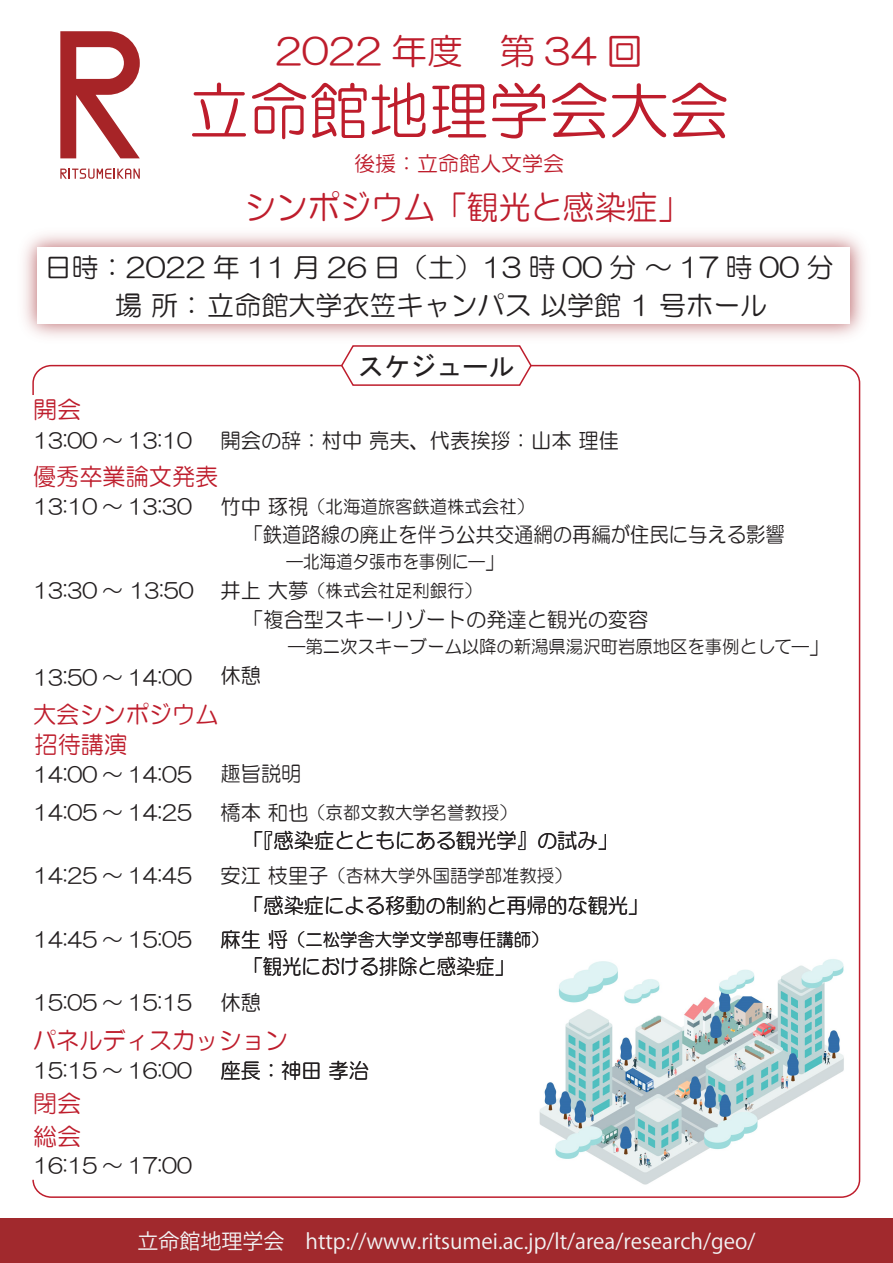
<style>
.page{position:relative;width:893px;height:1263px;background:#fff}
.page>*{position:absolute;margin:0;border:0;box-sizing:border-box;transform-origin:0 0}
.t1{font:62.25px "HG Maru Gothic MPRO";color:#be1d2c;scale:.96 1}
.t2{font:36px "HG Maru Gothic MPRO";color:#be1d2c}
.t3{font:33px "HG Maru Gothic MPRO";color:#be1d2c;scale:.96 1}
.t4{font:27px/38.1px "HG Maru Gothic MPRO";color:#231f20;text-align:center}
.t5{font:27px "MS Gothic";color:#231f20;scale:.96 1}
.t6{font:24px/29.5px "HG Maru Gothic MPRO";color:#be1d2c;scale:.96 1}
.t7{font:24px "HG Maru Gothic MPRO";color:#be1d2c}
.t8{font:21px "HG Maru Gothic MPRO";color:#231f20;scale:.96 1}
.t9{font:21px "Koz Go Pr 6 N";color:#f2f3f4}
.t10{font:21px "HG Maru Gothic MPRO";color:#231f20;scale:.92 1}
.t11{font:21px "HG Maru Gothic MPRO";color:#be1d2c}
.t12{font:18px "HG Maru Gothic MPRO";color:#231f20;scale:.96 1}
.t13{font:18px/28.7px "HG Maru Gothic MPRO";color:#231f20;scale:.92 1}
.s1{font-size:21px}
</style>
<div class="page">
<svg style="left:340px;top:349px;width:193px;height:37px"></svg>
<div style="left:0;top:1218px;width:893px;height:45px;background:#a1292d"></div>
<img style="left:24px;top:234px;width:840px;height:115px">
<div style="left:37px;top:247px;width:813px;height:77px;background:#fff"></div>
<img style="left:539px;top:959px;width:305px;height:226px">
<svg style="left:60px;top:169px;width:80px;height:10px"></svg>
<svg style="left:60px;top:31px;width:80px;height:127px"></svg>
<h2 class="t2" style="left:275px;top:33px;width:369px">2022 年度　第 34 回</h2>
<h1 class="t1" style="left:189px;top:80px;width:564px">立命館地理学会大会</h1>
<p class="t11" style="left:354px;top:153px;width:211px">後援：立命館人文学会</p>
<h3 class="t3" style="left:244px;top:190px;width:466px">シンポジウム「観光と感染症」</h3>
<p class="t4" style="left:45px;top:248px;width:790px">日時：2022 年 11 月 26 日（土）13 時 00 分 ～ 17 時 00 分場 所： 立命館大学衣笠キャンパス 以学館 1 号ホール</p>
<p class="t5" style="left:358px;top:353px;width:164px">スケジュール</p>
<p class="t7" style="left:33px;top:397px;width:49px">開会</p>
<p class="t8" style="left:33px;top:430px;width:167px">13:00 ～ 13:10</p>
<p class="t8" style="left:220px;top:430px;width:417px">開会の辞：村中 亮夫、代表挨拶：山本 理佳</p>
<p class="t6" style="left:33px;top:462px;width:194px">優秀卒業論文発表</p>
<p class="t8" style="left:33px;top:495px;width:167px">13:10 ～ 13:30</p>
<p class="t8" style="left:33px;top:580px;width:169px">13:30 ～ 13:50</p>
<p class="t12" style="left:220px;top:497px;width:328px"><span class="s1">竹中 琢視</span>（北海道旅客鉄道株式会社）</p>
<p class="t10" style="left:244px;top:524px;width:589px">「鉄道路線の廃止を伴う公共交通網の再編が住民に与える影響</p>
<p class="t13" style="left:220px;top:547px;width:310px;text-indent:33px">　　—北海道夕張市を事例に—<span class="s1">」井上 大夢</span>（株式会社足利銀行）</p>
<p class="t8" style="left:243px;top:609px;width:424px">「複合型スキーリゾートの発達と観光の変容</p>
<p class="t12" style="left:253px;top:637px;width:602px">　　—第二次スキーブーム以降の新潟県湯沢町岩原地区を事例として—<span class="s1">」</span></p>
<p class="t8" style="left:33px;top:667px;width:167px">13:50 ～ 14:00</p>
<p class="t8" style="left:220px;top:665px;width:44px">休憩</p>
<p class="t6" style="left:33px;top:700px;width:194px">大会シンポジウム招待講演</p>
<p class="t8" style="left:33px;top:764px;width:167px">14:00 ～ 14:05</p>
<p class="t8" style="left:220px;top:763px;width:86px">趣旨説明</p>
<p class="t8" style="left:33px;top:802px;width:167px">14:05 ～ 14:25</p>
<p class="t12" style="left:220px;top:803px;width:310px"><span class="s1">橋本 和也</span>（京都文教大学名誉教授）</p>
<p class="t8" style="left:243px;top:830px;width:392px">「『感染症とともにある観光学』の試み」</p>
<p class="t8" style="left:33px;top:865px;width:167px">14:25 ～ 14:45</p>
<p class="t12" style="left:220px;top:867px;width:367px"><span class="s1">安江 枝里子</span>（杏林大学外国語学部准教授）</p>
<p class="t8" style="left:243px;top:895px;width:424px">「感染症による移動の制約と再帰的な観光」</p>
<p class="t8" style="left:33px;top:929px;width:167px">14:45 ～ 15:05</p>
<p class="t12" style="left:220px;top:930px;width:343px"><span class="s1">麻生 将</span>（二松学舎大学文学部専任講師）</p>
<p class="t10" style="left:244px;top:956px;width:295px">「観光における排除と感染症」</p>
<p class="t8" style="left:33px;top:992px;width:167px">15:05 ～ 15:15</p>
<p class="t8" style="left:220px;top:992px;width:44px">休憩</p>
<p class="t6" style="left:33px;top:1026px;width:267px">パネルディスカッション</p>
<p class="t8" style="left:33px;top:1060px;width:167px">15:15 ～ 16:00</p>
<p class="t7" style="left:33px;top:1092px;width:49px">閉会</p>
<p class="t7" style="left:33px;top:1124px;width:49px">総会</p>
<p class="t8" style="left:33px;top:1155px;width:167px">16:15 ～ 17:00</p>
<p class="t8" style="left:220px;top:1060px;width:156px">座長：神田 孝治</p>
<p class="t9" style="left:138px;top:1230px;width:619px">立命館地理学会　http://www.ritsumei.ac.jp/lt/area/research/geo/</p>
</div>
